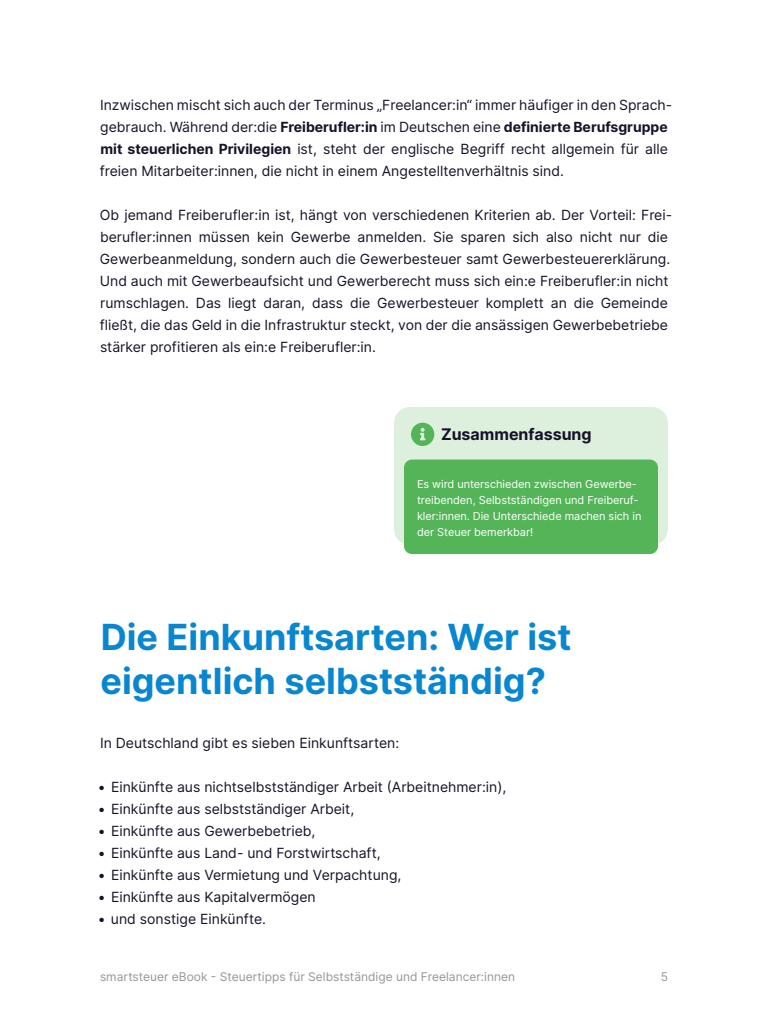
<style>
.page{position:relative;width:768px;height:1024px;background:#fff}
.page>*{position:absolute;margin:0;border:0;box-sizing:border-box;transform-origin:0 0}
.t1{font:700 36px/44px "Inter";color:#0986d0}
.t2{font:700 16px "Inter";color:#171228}
.t3{font:14px/22px "Inter";color:#171228}
.t4{font:12px "Inter";color:#969696}
.t5{font:11px/16px "Inter";letter-spacing:-.005em;color:#fff}
.s1{font-weight:700}
</style>
<div class="page">
<div style="left:394px;top:407px;width:274px;height:138px;background:#ddf0de;border-radius:16px"></div>
<div style="left:404px;top:460px;width:254px;height:94px;background:#54b558;border-radius:8px"></div>
<svg style="left:411px;top:423px;width:23px;height:23px"></svg>
<p class="t3" style="left:100px;top:94px;width:574px">Inzwischen mischt sich auch der Terminus „Freelancer:in“ immer häufiger in den Sprach&shy;gebrauch. Während der:die <span class="s1">Freiberufler:in</span> im Deutschen eine <span class="s1">definierte Berufsgruppe mit steuerlichen Privilegien</span> ist, steht der englische Begriff recht allgemein für alle freien Mitarbeiter:innen, die nicht in einem Angestelltenverhältnis sind.</p>
<p class="t3" style="left:100px;top:204px;width:574px">Ob jemand Freiberufler:in ist, hängt von verschiedenen Kriterien ab. Der Vorteil: Frei&shy;berufler:innen müssen kein Gewerbe anmelden. Sie sparen sich also nicht nur die Gewerbeanmeldung, sondern auch die Gewerbesteuer samt Gewerbesteuererklärung.<br>Und auch mit Gewerbeaufsicht und Gewerberecht muss sich ein:e Freiberufler:in nicht rumschlagen. Das liegt daran, dass die Gewerbesteuer komplett an die Gemeinde fließt, die das Geld in die Infrastruktur steckt, von der die ansässigen Gewerbebetriebe stärker profitieren als ein:e Freiberufler:in.</p>
<p class="t2" style="left:441px;top:422px;width:152px">Zusammenfassung</p>
<p class="t5" style="left:417px;top:476px;width:226px">Es wird unterschieden zwischen Gewerbe&shy;treibenden, Selbstständigen und Freiberuf&shy;kler:innen. Die Unterschiede machen sich in der Steuer bemerkbar!</p>
<h1 class="t1" style="left:101px;top:614px;width:472px">Die Einkunftsarten: Wer ist eigentlich selbstständig?</h1>
<p class="t3" style="left:100px;top:732px;width:301px">In Deutschland gibt es sieben Einkunftsarten:</p>
<p class="t3" style="left:98px;top:776px;width:410px">• Einkünfte aus nichtselbstständiger Arbeit (Arbeitnehmer:in),</p>
<p class="t3" style="left:98px;top:798px;width:258px">• Einkünfte aus selbstständiger Arbeit,</p>
<p class="t3" style="left:98px;top:820px;width:219px">• Einkünfte aus Gewerbebetrieb,</p>
<p class="t3" style="left:98px;top:842px;width:284px">• Einkünfte aus Land- und Forstwirtschaft,</p>
<p class="t3" style="left:98px;top:864px;width:305px">• Einkünfte aus Vermietung und Verpachtung,</p>
<p class="t3" style="left:98px;top:886px;width:219px">• Einkünfte aus Kapitalvermögen</p>
<p class="t3" style="left:98px;top:908px;width:170px">• und sonstige Einkünfte.</p>
<p class="t4" style="left:100px;top:968px;width:417px">smartsteuer eBook - Steuertipps für Selbstständige und Freelancer:innen</p>
<p class="t4" style="left:661px;top:968px;width:9px">5</p>
</div>
